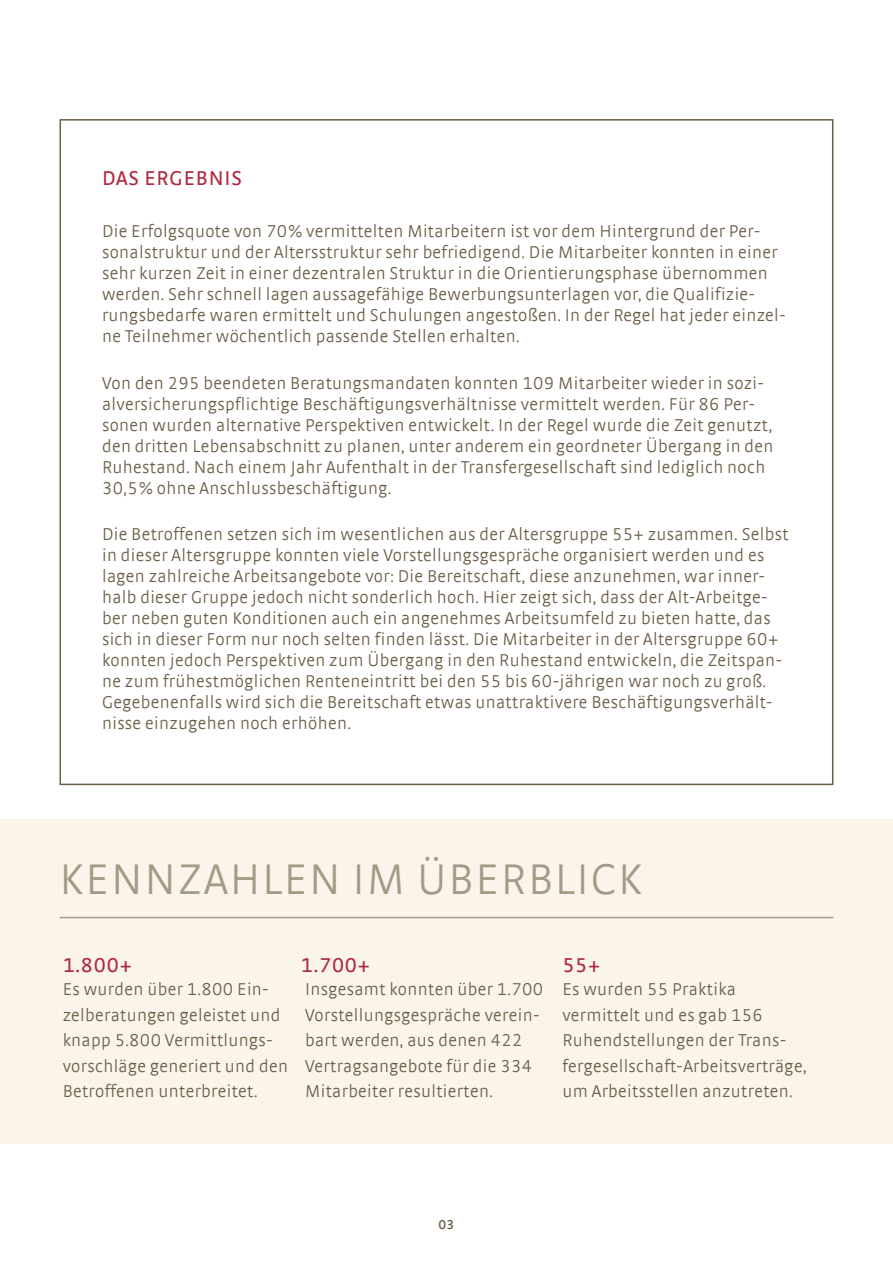
<style>
.page{position:relative;width:893px;height:1263px;background:#fff}
.page>*{position:absolute;margin:0;border:0;box-sizing:border-box;transform-origin:0 0}
.t1{font:300 45px "Strada TF";letter-spacing:.04em;color:#a59a85}
.t2{font:21px "Strada TF";letter-spacing:.04em;color:#ae283e}
.t3{font:300 18px/21px "Strada TF";letter-spacing:.02em;color:#6b5e47}
.t4{font:600 13.5px "Strada TF";color:#6b5e47}
</style>
<div class="page">
<div style="left:0;top:819px;width:893px;height:325px;background:#faf4eb"></div>
<hr style="left:60px;top:917px;width:773px;height:1px;background:#a59a85">
<p class="t2" style="left:102px;top:166px;width:141px">DAS ERGEBNIS</p>
<p class="t3" style="left:102px;top:221px;width:685px">Die Erfolgsquote von 70% vermittelten Mitarbeitern ist vor dem Hintergrund der Per&shy;sonalstruktur und der Altersstruktur sehr befriedigend. Die Mitarbeiter konnten in einer sehr kurzen Zeit in einer dezentralen Struktur in die Orientierungsphase übernommen werden. Sehr schnell lagen aussagefähige Bewerbungsunterlagen vor, die Qualifizie&shy;rungsbedarfe waren ermittelt und Schulungen angestoßen. In der Regel hat jeder einzel&shy;ne Teilnehmer wöchentlich passende Stellen erhalten.</p>
<p class="t3" style="left:102px;top:372px;width:673px">Von den 295 beendeten Beratungsmandaten konnten 109 Mitarbeiter wieder in sozi&shy;alversicherungspflichtige Beschäftigungsverhältnisse vermittelt werden. Für 86 Per&shy;sonen wurden alternative Perspektiven entwickelt. In der Regel wurde die Zeit genutzt, den dritten Lebensabschnitt zu planen, unter anderem ein geordneter Übergang in den Ruhestand. Nach einem Jahr Aufenthalt in der Transfergesellschaft sind lediglich noch 30,5% ohne Anschlussbeschäftigung.</p>
<p class="t3" style="left:102px;top:524px;width:688px">Die Betroffenen setzen sich im wesentlichen aus der Altersgruppe 55+ zusammen. Selbst in dieser Altersgruppe konnten viele Vorstellungsgespräche organisiert werden und es lagen zahlreiche Arbeitsangebote vor: Die Bereitschaft, diese anzunehmen, war inner&shy;halb dieser Gruppe jedoch nicht sonderlich hoch. Hier zeigt sich, dass der Alt-Arbeitge&shy;ber neben guten Konditionen auch ein angenehmes Arbeitsumfeld zu bieten hatte, das sich in dieser Form nur noch selten finden lässt. Die Mitarbeiter in der Altersgruppe 60+ konnten jedoch Perspektiven zum Übergang in den Ruhestand entwickeln, die Zeitspan&shy;ne zum frühestmöglichen Renteneintritt bei den 55 bis 60-jährigen war noch zu groß.<br>Gegebenenfalls wird sich die Bereitschaft etwas unattraktivere Beschäftigungsverhält&shy;nisse einzugehen noch erhöhen.</p>
<h1 class="t1" style="left:60px;top:854px;width:584px">KENNZAHLEN IM ÜBERBLICK</h1>
<p class="t2" style="left:63px;top:953px;width:71px">1.800+</p>
<p class="t2" style="left:301px;top:953px;width:71px">1.700+</p>
<p class="t2" style="left:562px;top:953px;width:39px">55+</p>
<p class="t3" style="left:63px;top:976px;width:227px;line-height:25.5px">Es wurden über 1.800 Ein&shy;zelberatungen geleistet und knapp 5.800 Vermittlungs&shy;vorschläge generiert und den<br>Betroffenen unterbreitet.</p>
<p class="t3" style="left:305px;top:976px;width:240px;line-height:25.5px">Insgesamt konnten über 1.700<br>Vorstellungsgespräche verein&shy;bart werden, aus denen 422<br>Vertragsangebote für die 334<br>Mitarbeiter resultierten.</p>
<p class="t3" style="left:562px;top:976px;width:246px;line-height:25.5px">Es wurden 55 Praktika vermittelt und es gab 156<br>Ruhendstellungen der Trans&shy;fergesellschaft-Arbeitsverträge, um Arbeitsstellen anzutreten.</p>
<p class="t4" style="left:439px;top:1216px;width:17px">03</p>
</div>
